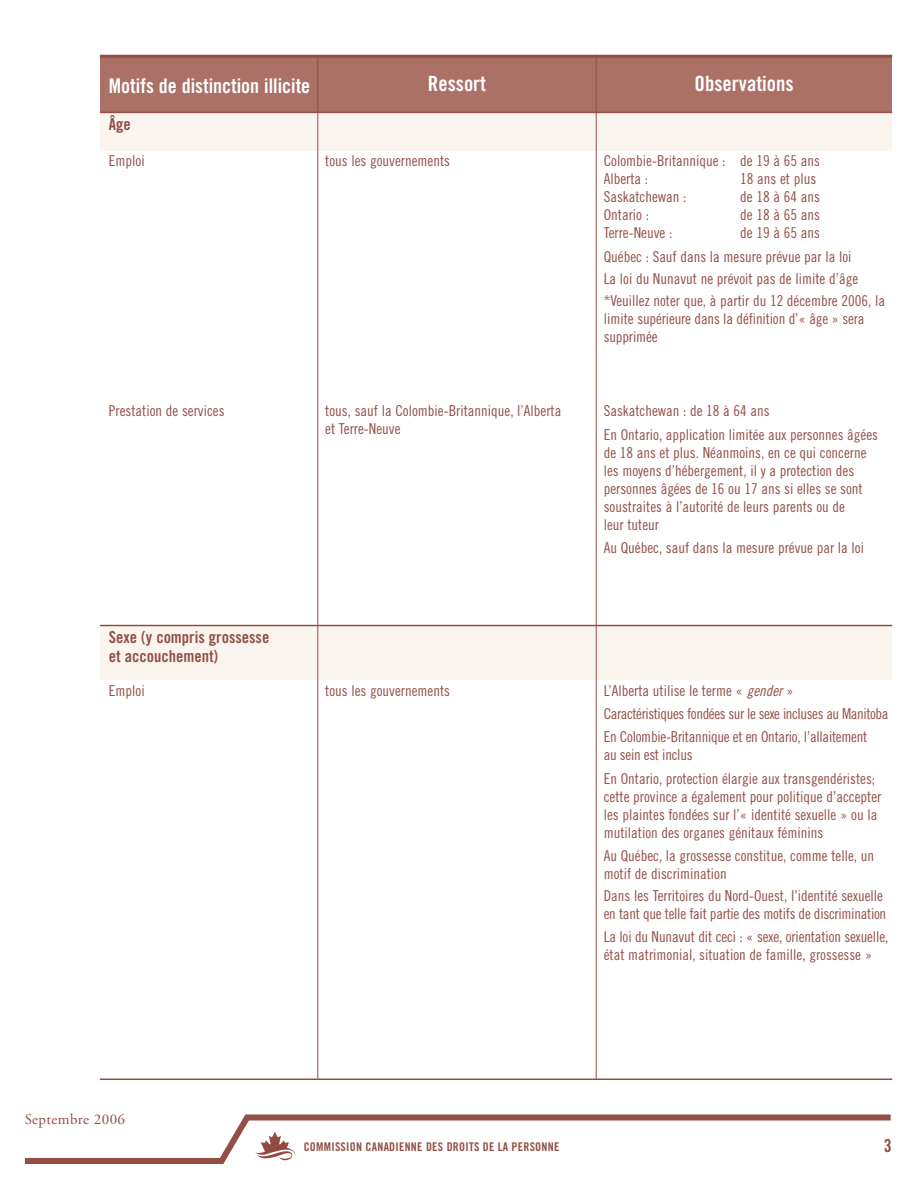
<style>
.page{position:relative;width:918px;height:1188px;background:#fff}
.page>*{position:absolute;margin:0;border:0;box-sizing:border-box;transform-origin:0 0}
.t1{font:21px "Trade Gothic Bold Cond Twenty";color:#fff}
.t2{font:20.25px "Trade Gothic Bold Cond Twenty";color:#fff}
.t3{font:18px "Trade Gothic Bold Cond Twenty";color:#934f45}
.t4{font:16.5px/19.8px "Trade Gothic Bold Cond Twenty";color:#934f45}
.t5{font:15px/18px "Trade Gothic Cond Eighteen";color:#934f45}
.t6{font:15px/23.4px "Trade Gothic Cond Eighteen";letter-spacing:-.02em;color:#934f45}
.t7{font:15px "Adobe Garamond";letter-spacing:.025em;color:#934f45}
.t8{font:12px "Trade Gothic Bold Cond Twenty";letter-spacing:.02em;color:#934f45}
.s1{font-style:italic}
</style>
<div class="page">
<svg style="left:24px;top:1114px;width:867px;height:50px"></svg>
<div style="left:100px;top:55px;width:218px;height:57px;background:#ab7167"></div>
<div style="left:318px;top:55px;width:278px;height:57px;background:#ab7167"></div>
<div style="left:596px;top:55px;width:296px;height:57px;background:#ab7167"></div>
<div style="left:100px;top:112px;width:218px;height:39px;background:#faf6ef"></div>
<div style="left:318px;top:112px;width:574px;height:39px;background:#faf6ef"></div>
<div style="left:100px;top:626px;width:218px;height:54px;background:#faf6ef"></div>
<div style="left:318px;top:626px;width:574px;height:54px;background:#faf6ef"></div>
<hr style="left:318px;top:55px;width:1px;height:1025px;background:#934f45">
<hr style="left:596px;top:55px;width:1px;height:1025px;background:#934f45">
<hr style="left:100px;top:55px;width:792px;height:3px;background:#934f45">
<hr style="left:100px;top:112px;width:792px;height:1px;background:#934f45">
<hr style="left:100px;top:625px;width:792px;height:1px;background:#934f45">
<hr style="left:100px;top:1078px;width:792px;height:2px;background:#934f45">
<h2 class="t2" style="left:109px;top:78px;width:203px">Motifs de distinction illicite</h2>
<h1 class="t1" style="left:428px;top:75px;width:60px">Ressort</h1>
<h1 class="t1" style="left:695px;top:75px;width:101px">Observations</h1>
<p class="t4" style="left:109px;top:115px;width:23px">Âge</p>
<p class="t5" style="left:109px;top:153px;width:37px">Emploi</p>
<p class="t5" style="left:325px;top:153px;width:126px">tous les gouvernements</p>
<p class="t5" style="left:604px;top:153px;width:218px">Colombie-Britannique : de 19 à 65 ans<br>Alberta :</p>
<p class="t5" style="left:740px;top:171px;width:77px">18 ans et plus</p>
<p class="t5" style="left:604px;top:189px;width:84px">Saskatchewan :</p>
<p class="t5" style="left:740px;top:189px;width:81px">de 18 à 64 ans</p>
<p class="t5" style="left:604px;top:207px;width:47px">Ontario :</p>
<p class="t5" style="left:740px;top:207px;width:81px">de 18 à 65 ans</p>
<p class="t5" style="left:604px;top:225px;width:70px">Terre-Neuve :</p>
<p class="t5" style="left:604px;top:223px;width:283px;line-height:22.6px;text-indent:137px">de 19 à 65 ans<br>Québec : Sauf dans la mesure prévue par la loi<br>La loi du Nunavut ne prévoit pas de limite d’âge *Veuillez noter que, à partir du 12 décembre 2006, la</p>
<p class="t5" style="left:604px;top:311px;width:262px">limite supérieure dans la définition d’« âge » sera supprimée</p>
<p class="t5" style="left:109px;top:403px;width:117px">Prestation de services</p>
<p class="t5" style="left:325px;top:403px;width:238px">tous, sauf la Colombie-Britannique, l’Alberta et Terre-Neuve</p>
<p class="t5" style="left:604px;top:400px;width:276px;line-height:23.4px">Saskatchewan : de 18 à 64 ans<br>En Ontario, application limitée aux personnes âgées</p>
<p class="t5" style="left:604px;top:444px;width:264px">de 18 ans et plus. Néanmoins, en ce qui concerne les moyens d’hébergement, il y a protection des personnes âgées de 16 ou 17 ans si elles se sont soustraites à l’autorité de leurs parents ou de leur tuteur</p>
<p class="t5" style="left:604px;top:540px;width:262px">Au Québec, sauf dans la mesure prévue par la loi</p>
<p class="t4" style="left:109px;top:628px;width:162px">Sexe (y compris grossesse et accouchement)</p>
<p class="t5" style="left:109px;top:682px;width:37px">Emploi</p>
<p class="t5" style="left:325px;top:682px;width:126px">tous les gouvernements</p>
<p class="t6" style="left:604px;top:680px;width:286px">L’Alberta utilise le terme « <span class="s1">gender</span>»<br>Caractéristiques fondées sur le sexe incluses au Manitoba<br>En Colombie-Britannique et en Ontario, l’allaitement</p>
<p class="t5" style="left:604px;top:744px;width:273px;line-height:23.4px">au sein est inclus<br>En Ontario, protection élargie aux transgendéristes;</p>
<p class="t5" style="left:604px;top:789px;width:279px">cette province a également pour politique d’accepter les plaintes fondées sur l’« identité sexuelle » ou la mutilation des organes génitaux féminins</p>
<p class="t5" style="left:604px;top:848px;width:272px">Au Québec, la grossesse constitue, comme telle, un motif de discrimination</p>
<p class="t6" style="left:604px;top:888px;width:284px;line-height:18px">Dans les Territoires du Nord-Ouest, l’identité sexuelle en tant que telle fait partie des motifs de discrimination</p>
<p class="t5" style="left:604px;top:929px;width:286px">La loi du Nunavut dit ceci : « sexe, orientation sexuelle, état matrimonial, situation de famille, grossesse »</p>
<p class="t7" style="left:25px;top:1114px;width:102px">Septembre 2006</p>
<p class="t8" style="left:304px;top:1142px;width:257px">COMMISSION CANADIENNE DES DROITS DE LA PERSONNE</p>
<p class="t3" style="left:884px;top:1139px;width:9px">3</p>
</div>
